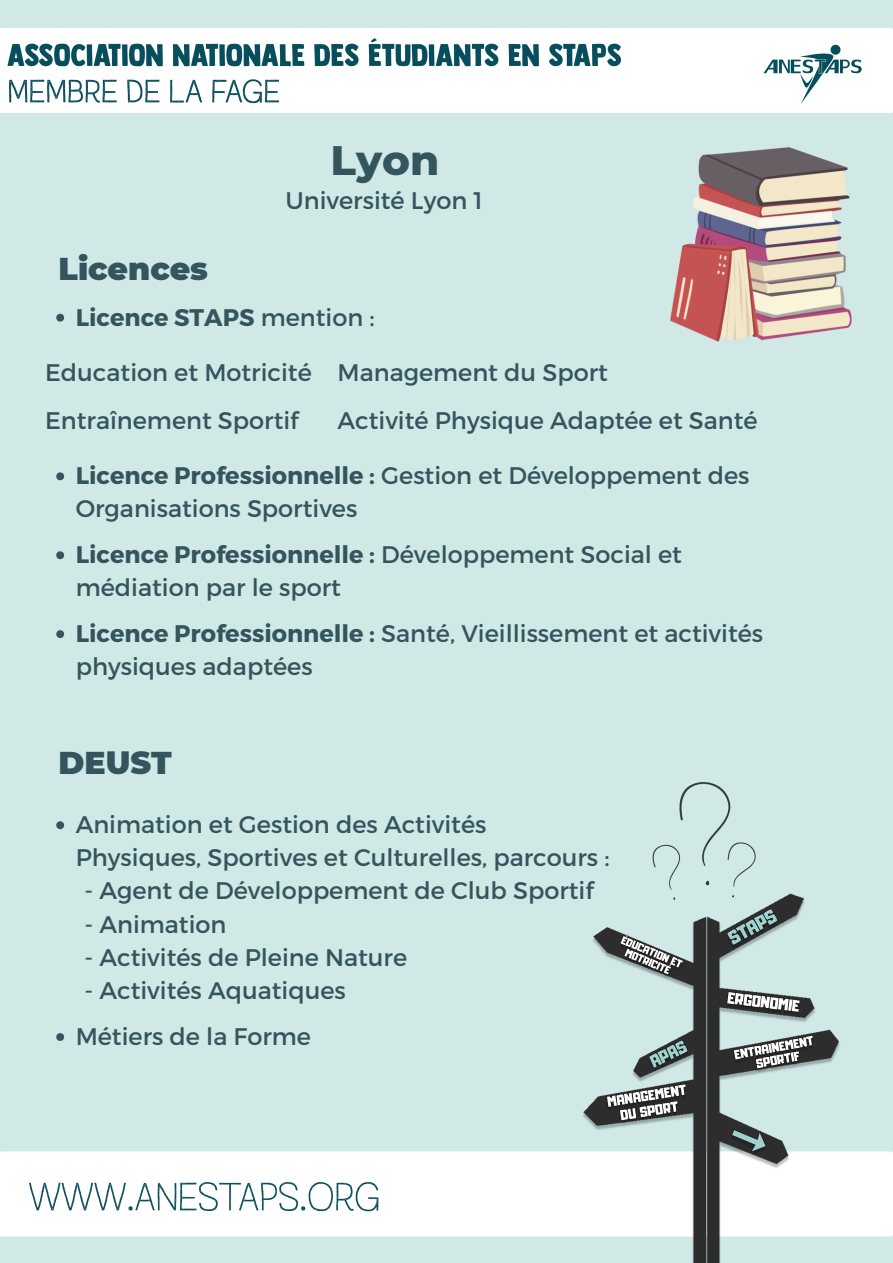
<style>
.page{position:relative;width:893px;height:1263px;background:#fff}
.page>*{position:absolute;margin:0;border:0;box-sizing:border-box;transform-origin:0 0}
.t1{font:800 42px "Montserrat";color:#34555e}
.t2{font:900 31.5px "Montserrat";color:#34555e}
.t3{font:24px/33.2px "Montserrat";color:#34555e}
.t4{font:700 24px "Montserrat";color:#34555e}
.s1{font-weight:400}
.s2{font-weight:700}
</style>
<div class="page">
<img style="left:0;top:0;width:893px;height:1263px">
<img style="left:670px;top:147px;width:181px;height:194px">
<svg style="left:56px;top:472px;width:8px;height:8px"></svg>
<svg style="left:56px;top:1033px;width:8px;height:8px"></svg>
<svg style="left:56px;top:314px;width:8px;height:8px"></svg>
<svg style="left:56px;top:551px;width:8px;height:8px"></svg>
<svg style="left:56px;top:630px;width:8px;height:8px"></svg>
<svg style="left:56px;top:821px;width:8px;height:8px"></svg>
<h1 class="t1" style="left:330px;top:134px;width:110px">Lyon</h1>
<p class="t3" style="left:285px;top:183px;width:199px">Université Lyon 1</p>
<h2 class="t2" style="left:59px;top:250px;width:151px">Licences</h2>
<p class="t4" style="left:76px;top:301px;width:300px">Licence STAPS <span class="s1">mention :</span></p>
<p class="t3" style="left:45px;top:347px;width:268px;line-height:47.8px">Education et Motricité<br>Entraînement Sportif</p>
<p class="t3" style="left:337px;top:347px;width:422px;line-height:47.8px">Management du Sport<br>Activité Physique Adaptée et Santé</p>
<p class="t3" style="left:76px;top:458px;width:675px"><span class="s2">Licence Professionnelle :</span> Gestion et Développement des<br>Organisations Sportives</p>
<p class="t3" style="left:76px;top:537px;width:608px"><span class="s2">Licence Professionnelle :</span> Développement Social et médiation par le sport</p>
<p class="t3" style="left:76px;top:616px;width:689px"><span class="s2">Licence Professionnelle :</span> Santé, Vieillissement et activités physiques adaptées</p>
<h2 class="t2" style="left:59px;top:744px;width:115px">DEUST</h2>
<p class="t3" style="left:76px;top:807px;width:535px">Animation et Gestion des Activités<br>Physiques, Sportives et Culturelles, parcours :</p>
<p class="t3" style="left:84px;top:873px;width:511px">- Agent de Développement de Club Sportif</p>
<p class="t3" style="left:84px;top:906px;width:144px">- Animation</p>
<p class="t3" style="left:84px;top:939px;width:324px">- Activités de Pleine Nature</p>
<p class="t3" style="left:84px;top:973px;width:263px">- Activités Aquatiques</p>
<p class="t3" style="left:76px;top:1018px;width:237px">Métiers de la Forme</p>
</div>
